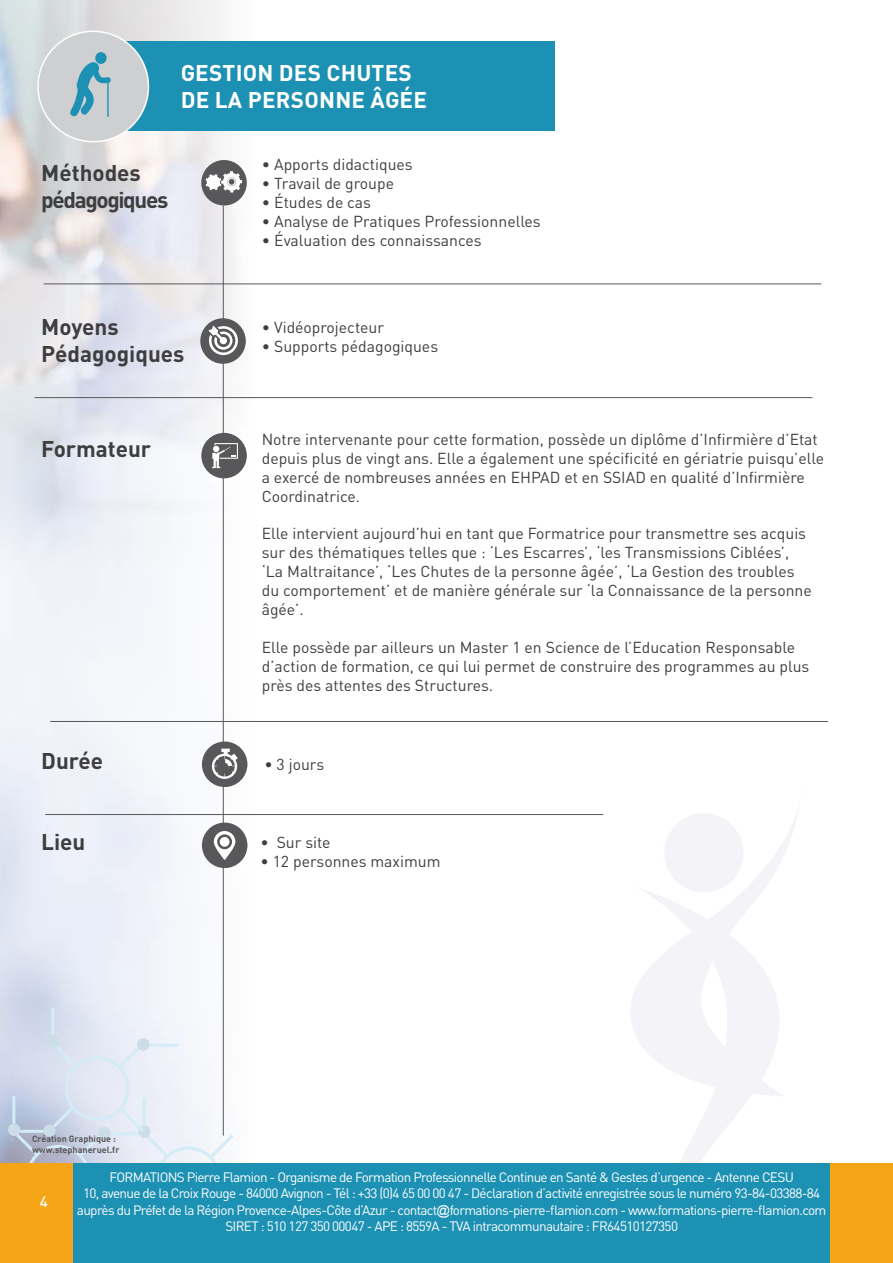
<style>
.page{position:relative;width:893px;height:1263px;background:#fff}
.page>*{position:absolute;margin:0;border:0;box-sizing:border-box;transform-origin:0 0}
.t1{font:700 22.5px/27px "DIN Pro";color:#3e3d40}
.t2{font:700 22.5px/27px "DIN Pro";letter-spacing:.01em;color:#fff}
.t3{font:700 22.5px/27px "DIN Pro";letter-spacing:-.06em;color:#3e3d40}
.t4{font:15.75px/18.9px "DIN Pro";color:#3e3d40}
.t5{font:500 15px "DIN Pro";color:#fff}
.t6{font:13.5px/16.2px "DIN Pro";letter-spacing:-.05em;color:#fff;text-align:center}
.t7{font:700 9px/10.8px "DIN Pro";color:#58585a}
.s1{font-family:"Arial"}
</style>
<div class="page">
<svg style="left:0;top:1008px;width:235px;height:155px"></svg>
<svg style="left:631px;top:808px;width:168px;height:288px"></svg>
<svg style="left:635px;top:813px;width:145px;height:350px;fill:#f5f4f8"></svg>
<div style="left:0;top:1163px;width:893px;height:100px;background:#f6a517"></div>
<div style="left:201px;top:160px;width:46px;height:46px;background:#58585a;border-radius:50%"></div>
<svg style="left:206px;top:171px;width:36px;height:22px"></svg>
<hr style="left:44px;top:284px;width:777px;height:1px;background:#58585a">
<div style="left:73px;top:1163px;width:757px;height:100px;background:#1d91b3"></div>
<hr style="left:223px;top:206px;width:1px;height:929px;background:#58585a">
<div style="left:201px;top:433px;width:46px;height:45px;background:#58585a;border-radius:50%"></div>
<svg style="left:212px;top:443px;width:26px;height:25px"></svg>
<div style="left:200px;top:318px;width:46px;height:46px;background:#58585a;border-radius:50%"></div>
<svg style="left:208px;top:325px;width:30px;height:31px"></svg>
<hr style="left:45px;top:814px;width:558px;height:1px;background:#58585a">
<hr style="left:50px;top:721px;width:778px;height:1px;background:#58585a">
<div style="left:202px;top:822px;width:45px;height:46px;background:#58585a;border-radius:50%"></div>
<svg style="left:214px;top:831px;width:21px;height:29px"></svg>
<div style="left:202px;top:741px;width:45px;height:46px;background:#58585a;border-radius:50%"></div>
<svg style="left:212px;top:749px;width:26px;height:30px"></svg>
<div style="left:125px;top:41px;width:429px;height:90px;background:#1d91b3"></div>
<div style="left:38px;top:31px;width:110px;height:111px;background:#cecfd0;border-radius:50%"></div>
<div style="left:37px;top:31px;width:112px;height:111px;border:2px solid #fff;border-radius:50%"></div>
<svg style="left:70px;top:62px;width:41px;height:55px"></svg>
<div style="left:95px;top:52px;width:12px;height:12px;background:#1d91b3;border-radius:50%"></div>
<hr style="left:35px;top:397px;width:777px;height:1px;background:#58585a">
<h1 class="t2" style="left:181px;top:58px;width:248px">GESTION DES CHUTES<br>DE LA PERSONNE ÂGÉE</h1>
<h1 class="t3" style="left:41px;top:159px;width:129px">Méthodes pédagogiques</h1>
<p class="t4" style="left:262px;top:154px;width:152px">• Apports didactiques</p>
<p class="t4" style="left:262px;top:173px;width:134px">• Travail de groupe</p>
<p class="t4" style="left:262px;top:192px;width:111px">• Études de cas</p>
<p class="t4" style="left:262px;top:211px;width:280px">• Analyse de Pratiques Professionnelles</p>
<p class="t4" style="left:262px;top:230px;width:221px">• Évaluation des connaissances</p>
<h1 class="t1" style="left:41px;top:313px;width:145px">Moyens<br>Pédagogiques</h1>
<h1 class="t1" style="left:41px;top:435px;width:112px">Formateur</h1>
<p class="t4" style="left:262px;top:318px;width:124px">• Vidéoprojecteur</p>
<p class="t4" style="left:262px;top:336px;width:178px">• Supports pédagogiques</p>
<p class="t4" style="left:262px;top:429px;width:564px">Notre intervenante pour cette formation, possède un diplôme d’Infirmière d’Etat depuis plus de vingt ans. Elle a également une spécificité en gériatrie puisqu’elle a exercé de nombreuses années en EHPAD et en SSIAD en qualité d’Infirmière Coordinatrice.</p>
<p class="t4" style="left:262px;top:524px;width:552px">Elle intervient aujourd’hui en tant que Formatrice pour transmettre ses acquis sur des thématiques telles que : ‘Les Escarres’, ‘les Transmissions Ciblées’, ‘La Maltraitance’, ‘Les Chutes de la personne âgée’, ‘La Gestion des troubles du comportement’ et de manière générale sur ‘la Connaissance de la personne âgée’.</p>
<p class="t4" style="left:262px;top:637px;width:549px">Elle possède par ailleurs un Master 1 en Science de l’Education Responsable d’action de formation, ce qui lui permet de construire des programmes au plus près des attentes des Structures.</p>
<h1 class="t1" style="left:41px;top:747px;width:63px">Durée</h1>
<p class="t4" style="left:264px;top:754px;width:61px">• 3 jours</p>
<h1 class="t1" style="left:41px;top:828px;width:46px">Lieu</h1>
<p class="t7" style="left:32px;top:1133px;width:89px">Création Graphique : www.stephaneruel.fr</p>
<p class="t4" style="left:260px;top:832px;width:72px">• Sur site</p>
<p class="t4" style="left:260px;top:851px;width:182px">• 12 personnes maximum</p>
<p class="t5" style="left:40px;top:1192px;width:9px">4</p>
<p class="t6" style="left:77px;top:1168px;width:751px">FORMATIONS Pierre Flamion - Organisme de Formation Professionnelle Continue en Santé &amp; Gestes d’urgence - Antenne CESU<br>10, avenue de la Croix Rouge - 84000 Avignon - Tél : +33 (0)4 65 00 00 47 - Déclaration d’activité enregistrée sous le numéro 93-84-03388-84 auprès du Préfet de la Région Provence-Alpes-Côte d’Azur - contact<span class="s1">@</span>formations-pierre-flamion.com - www.formations-pierre-flamion.com SIRET : 510 127 350 00047 - APE : 8559A - TVA intracommunautaire : FR64510127350</p>
</div>
